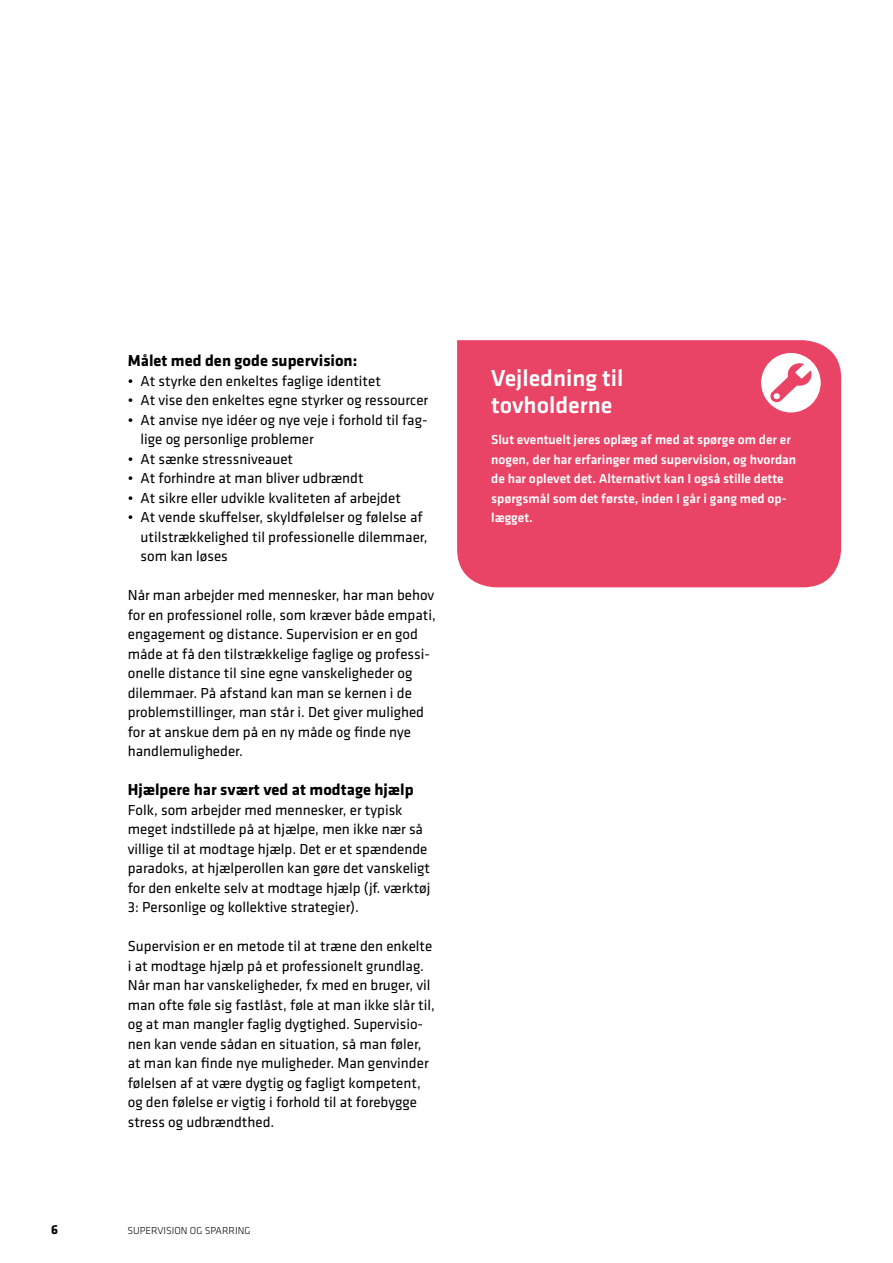
<style>
.page{position:relative;width:893px;height:1263px;background:#fff}
.page>*{position:absolute;margin:0;border:0;box-sizing:border-box;transform-origin:0 0}
.t1{font:500 24px/27px "Klavika";color:#fff}
.t2{font:700 16.5px "Klavika";color:#000}
.t3{font:15px/19.5px "Klavika";color:#000}
.t4{font:500 13.5px/19.5px "Klavika";color:#fff}
.t5{font:700 13.5px "Klavika";color:#000}
.t6{font:300 10.5px "Klavika";color:#000}
</style>
<div class="page">
<div style="left:457px;top:340px;width:384px;height:247px;background:#e94365"></div>
<svg style="left:761px;top:353px;width:60px;height:59px"></svg>
<p class="t2" style="left:128px;top:349px;width:231px">Målet med den gode supervision:</p>
<p class="t3" style="left:128px;top:370px;width:255px">• At styrke den enkeltes faglige identitet</p>
<p class="t3" style="left:128px;top:390px;width:302px">• At vise den enkeltes egne styrker og ressourcer</p>
<p class="t3" style="left:141px;top:409px;width:289px;text-indent:-13px">• At anvise nye idéer og nye veje i forhold til fag&shy;lige og personlige problemer</p>
<p class="t3" style="left:128px;top:448px;width:167px">• At sænke stressniveauet</p>
<p class="t3" style="left:128px;top:468px;width:237px">• At forhindre at man bliver udbrændt</p>
<p class="t3" style="left:128px;top:487px;width:275px">• At sikre eller udvikle kvaliteten af arbejdet</p>
<p class="t3" style="left:141px;top:507px;width:288px;text-indent:-13px">• At vende skuffelser, skyldfølelser og følelse af utilstrækkelighed til professionelle dilemmaer, som kan løses</p>
<p class="t3" style="left:128px;top:585px;width:310px">Når man arbejder med mennesker, har man behov for en professionel rolle, som kræver både empati, engagement og distance. Supervision er en god måde at få den tilstrækkelige faglige og professi&shy;onelle distance til sine egne vanskeligheder og dilemmaer. På afstand kan man se kernen i de problemstillinger, man står i. Det giver mulighed for at anskue dem på en ny måde og finde nye handlemuligheder.</p>
<p class="t2" style="left:128px;top:778px;width:287px">Hjælpere har svært ved at modtage hjælp</p>
<p class="t3" style="left:128px;top:799px;width:304px">Folk, som arbejder med mennesker, er typisk meget indstillede på at hjælpe, men ikke nær så villige til at modtage hjælp. Det er et spændende paradoks, at hjælperollen kan gøre det vanskeligt for den enkelte selv at modtage hjælp (jf. værktøj 3: Personlige og kollektive strategier).</p>
<p class="t3" style="left:128px;top:936px;width:309px">Supervision er en metode til at træne den enkelte i at modtage hjælp på et professionelt grundlag.<br>Når man har vanskeligheder, fx med en bruger, vil man ofte føle sig fastlåst, føle at man ikke slår til, og at man mangler faglig dygtighed. Supervisio&shy;nen kan vende sådan en situation, så man føler, at man kan finde nye muligheder. Man genvinder følelsen af at være dygtig og fagligt kompetent, og den følelse er vigtig i forhold til at forebygge stress og udbrændthed.</p>
<p class="t5" style="left:51px;top:1220px;width:8px">6</p>
<p class="t6" style="left:128px;top:1224px;width:124px">SUPERVISION OG SPARRING</p>
<h1 class="t1" style="left:491px;top:363px;width:134px">Vejledning til tovholderne</h1>
<p class="t4" style="left:491px;top:429px;width:307px">Slut eventuelt jeres oplæg af med at spørge om der er nogen, der har erfaringer med supervision, og hvordan de har oplevet det. Alternativt kan I også stille dette spørgsmål som det første, inden I går i gang med op&shy;lægget.</p>
</div>
